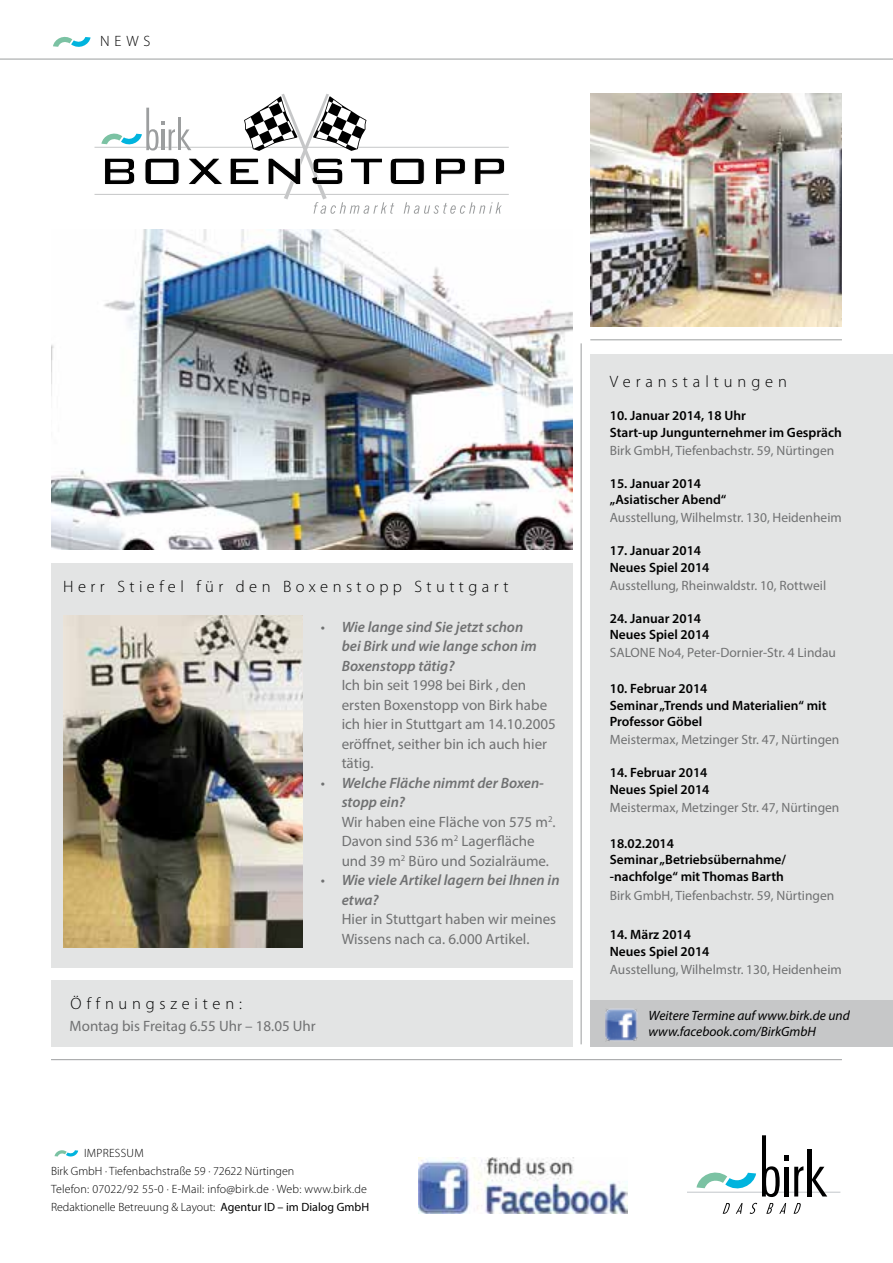
<style>
.page{position:relative;width:893px;height:1263px;background:#fff}
.page>*{position:absolute;margin:0;border:0;box-sizing:border-box;transform-origin:0 0}
.t1{font:300 16.5px "Myriad Pro";letter-spacing:.28em;color:#000}
.t2{font:300 16.5px "Myriad Pro";letter-spacing:.3em;color:#000}
.t3{font:15px/19.5px "Myriad Pro";color:#707172}
.t4{font:italic 600 15px/19.5px "Myriad Pro";color:#707172}
.t5{font:300 15px "Myriad Pro";color:#000}
.t6{font:600 13.5px/16.5px "Myriad Pro";color:#000}
.t7{font:13.5px "Myriad Pro";color:#707172}
.t8{font:italic 13.5px/15.8px "Myriad Pro";color:#000}
.t9{font:300 12px/18px "Myriad Pro";color:#000}
.s1{font-weight:400;font-style:normal}
.s2{font-weight:600;font-style:italic}
.s3{font-weight:400}
</style>
<div class="page">
<svg style="left:53px;top:36px;width:38px;height:11px"></svg>
<hr style="left:0;top:59px;width:893px;height:1px;background:#9c9e9f">
<svg style="left:55px;top:1150px;width:23px;height:7px"></svg>
<img style="left:418px;top:1157px;width:209px;height:56px">
<svg style="left:723px;top:1203px;width:78px;height:11px"></svg>
<svg style="left:687px;top:1135px;width:153px;height:62px"></svg>
<div style="left:590px;top:354px;width:303px;height:647px;background:#e3e4e4"></div>
<div style="left:590px;top:1000px;width:303px;height:46px;background:#c6c7c8"></div>
<img style="left:606px;top:1008px;width:31px;height:33px">
<hr style="left:51px;top:1059px;width:791px;height:1px;background:#9c9e9f">
<svg style="left:95px;top:94px;width:414px;height:120px"></svg>
<img style="left:51px;top:230px;width:521px;height:320px">
<div style="left:51px;top:980px;width:521px;height:66px;background:#e3e4e4"></div>
<img style="left:590px;top:94px;width:252px;height:232px">
<hr style="left:590px;top:339px;width:252px;height:1px;background:#9c9e9f">
<hr style="left:581px;top:343px;width:1px;height:701px;background:#9c9e9f">
<div style="left:51px;top:563px;width:521px;height:405px;background:#e3e4e4"></div>
<img style="left:64px;top:616px;width:239px;height:332px">
<p class="t5" style="left:100px;top:32px;width:52px">News</p>
<p class="t1" style="left:63px;top:577px;width:447px">Herr Stiefel für den Boxenstopp Stuttgart</p>
<p class="t4" style="left:342px;top:616px;width:197px;text-indent:-21px"><span class="s1">•</span> Wie lange sind Sie jetzt schon bei Birk und wie lange schon im<br>Boxenstopp tätig?</p>
<p class="t3" style="left:342px;top:675px;width:216px">Ich bin seit 1998 bei Birk , den ersten Boxenstopp von Birk habe ich hier in Stuttgart am 14.10.2005 eröffnet, seither bin ich auch hier tätig.</p>
<p class="t3" style="left:342px;top:773px;width:215px;text-indent:-21px">• <span class="s2">Welche Fläche nimmt der Boxen&shy;stopp ein?<br></span>Wir haben eine Fläche von 575 m<sup>2</sup>.<br>Davon sind 536 m<sup>2</sup> Lagerfläche und 39 m<sup>2</sup> Büro und Sozialräume.</p>
<p class="t4" style="left:342px;top:870px;width:219px;text-indent:-21px"><span class="s1">•</span> Wie viele Artikel lagern bei Ihnen in etwa?</p>
<p class="t3" style="left:342px;top:909px;width:216px">Hier in Stuttgart haben wir meines<br>Wissens nach ca. 6.000 Artikel.</p>
<p class="t1" style="left:71px;top:994px;width:173px">Öffnungszeiten:</p>
<p class="t3" style="left:70px;top:1016px;width:248px">Montag bis Freitag 6.55 Uhr – 18.05 Uhr</p>
<p class="t9" style="left:84px;top:1144px;width:26px">IMPRESS</p>
<p class="t9" style="left:51px;top:1144px;width:320px;text-indent:76px">UM<br>Birk GmbH · Tiefenbachstraße 59 · 72622 Nürtingen<br>Telefon: 07022/92 55-0 · E-Mail: info@birk.de · Web: www.birk.de Redaktionelle Betreuung &amp; Layout: <span class="s3">Agentur ID – im Dialog GmbH</span></p>
<p class="t2" style="left:610px;top:373px;width:179px">Veranstaltungen</p>
<p class="t6" style="left:610px;top:407px;width:233px">10. Januar 2014, 18 Uhr<br>Start-up Jungunternehmer im Gespräch</p>
<p class="t7" style="left:610px;top:442px;width:226px">Birk GmbH, Tiefenbachstr. 59, Nürtingen</p>
<p class="t6" style="left:610px;top:475px;width:118px">15. Januar 2014 „Asiatischer Abend“</p>
<p class="t7" style="left:610px;top:509px;width:233px">Ausstellung, Wilhelmstr. 130, Heidenheim</p>
<p class="t6" style="left:610px;top:542px;width:101px">17. Januar 2014<br>Neues Spiel 2014</p>
<p class="t7" style="left:610px;top:577px;width:218px">Ausstellung, Rheinwaldstr. 10, Rottweil</p>
<p class="t6" style="left:610px;top:610px;width:101px">24. Januar 2014<br>Neues Spiel 2014</p>
<p class="t7" style="left:610px;top:644px;width:228px">SALONE No4, Peter-Dornier-Str. 4 Lindau</p>
<p class="t6" style="left:610px;top:680px;width:218px">10. Februar 2014<br>Seminar „Trends und Materialien“ mit<br>Professor Göbel</p>
<p class="t7" style="left:610px;top:731px;width:231px">Meistermax, Metzinger Str. 47, Nürtingen</p>
<p class="t6" style="left:610px;top:764px;width:101px">14. Februar 2014<br>Neues Spiel 2014</p>
<p class="t7" style="left:610px;top:799px;width:231px">Meistermax, Metzinger Str. 47, Nürtingen</p>
<p class="t6" style="left:610px;top:835px;width:178px">18.02.2014<br>Seminar „Betriebsübernahme/ -nachfolge“ mit Thomas Barth</p>
<p class="t7" style="left:610px;top:887px;width:226px">Birk GmbH, Tiefenbachstr. 59, Nürtingen</p>
<p class="t6" style="left:610px;top:926px;width:101px">14. März 2014<br>Neues Spiel 2014</p>
<p class="t7" style="left:610px;top:961px;width:233px">Ausstellung, Wilhelmstr. 130, Heidenheim</p>
<p class="t8" style="left:648px;top:1007px;width:203px">Weitere Termine auf www.birk.de und www.facebook.com/BirkGmbH</p>
</div>
